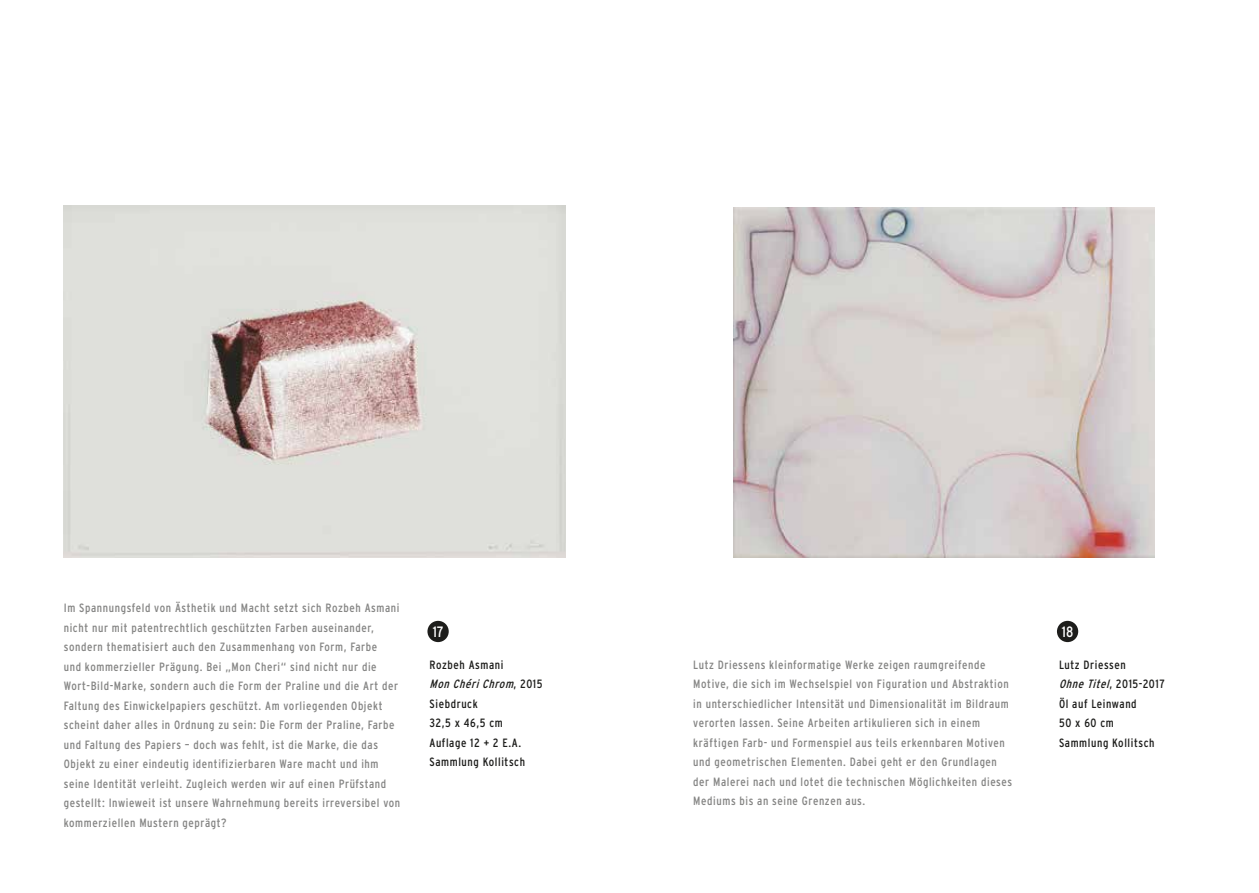
<style>
.page{position:relative;width:1259px;height:893px;background:#fff}
.page>*{position:absolute;margin:0;border:0;box-sizing:border-box;transform-origin:0 0}
.t1{font:condensed 15px "Interstate";color:#fff}
.t2{font:condensed 12px/19.5px "Interstate";letter-spacing:.05em;color:#858584}
.t3{font:condensed 12px/19.5px "Interstate";letter-spacing:.05em;color:#1d1d1b}
.s1{font-style:italic}
</style>
<div class="page">
<div style="left:427px;top:621px;width:22px;height:21px;background:#1d1d1b;border-radius:50%"></div>
<div style="left:1057px;top:621px;width:21px;height:21px;background:#1d1d1b;border-radius:50%"></div>
<img style="left:64px;top:206px;width:502px;height:351px">
<img style="left:733px;top:207px;width:421px;height:350px">
<p class="t2" style="left:64px;top:598px;width:338px">Im Spannungsfeld von Ästhetik und Macht setzt sich Rozbeh Asmani nicht nur mit patentrechtlich geschützten Farben auseinander, sondern thematisiert auch den Zusammenhang von Form, Farbe<br>und kommerzieller Prägung. Bei „Mon Cheri“ sind nicht nur die Wort-Bild-Marke, sondern auch die Form der Praline und die Art der Faltung des Einwickelpapiers geschützt. Am vorliegenden Objekt scheint daher alles in Ordnung zu sein: Die Form der Praline, Farbe und Faltung des Papiers – doch was fehlt, ist die Marke, die das Objekt zu einer eindeutig identifizierbaren Ware macht und ihm seine Identität verleiht. Zugleich werden wir auf einen Prüfstand gestellt: Inwieweit ist unsere Wahrnehmung bereits irreversibel von kommerziellen Mustern geprägt?</p>
<p class="t1" style="left:433px;top:623px;width:12px">17</p>
<p class="t1" style="left:1062px;top:623px;width:13px">18</p>
<p class="t3" style="left:429px;top:655px;width:114px">Rozbeh Asmani<br><span class="s1">Mon ChériChrom</span>, 2 0 1 5<br>Siebdruck<br>32,5 x 46,5 cm<br>Auflage 12 + 2 E.A.<br>Sammlung Kollitsch</p>
<p class="t2" style="left:693px;top:655px;width:320px">Lutz Driessens kleinformatige Werke zeigen raumgreifende Motive, die sich im Wechselspiel von Figuration und Abstraktion in unterschiedlicher Intensität und Dimensionalität im Bildraum verorten lassen. Seine Arbeiten artikulieren sich in einem kräftigen Farb- und Formenspiel aus teils erkennbaren Motiven und geometrischen Elementen. Dabei geht er den Grundlagen der Malerei nach und lotet die technischen Möglichkeiten dieses Mediums bis an seine Grenzen aus.</p>
<p class="t3" style="left:1059px;top:655px;width:107px">Lutz Driessen<br><span class="s1">Ohne Titel</span>, 20 1 5 -20 1 7<br>Öl auf Leinwand<br>50 x 60 cm<br>Sammlung Kollitsch</p>
</div>
